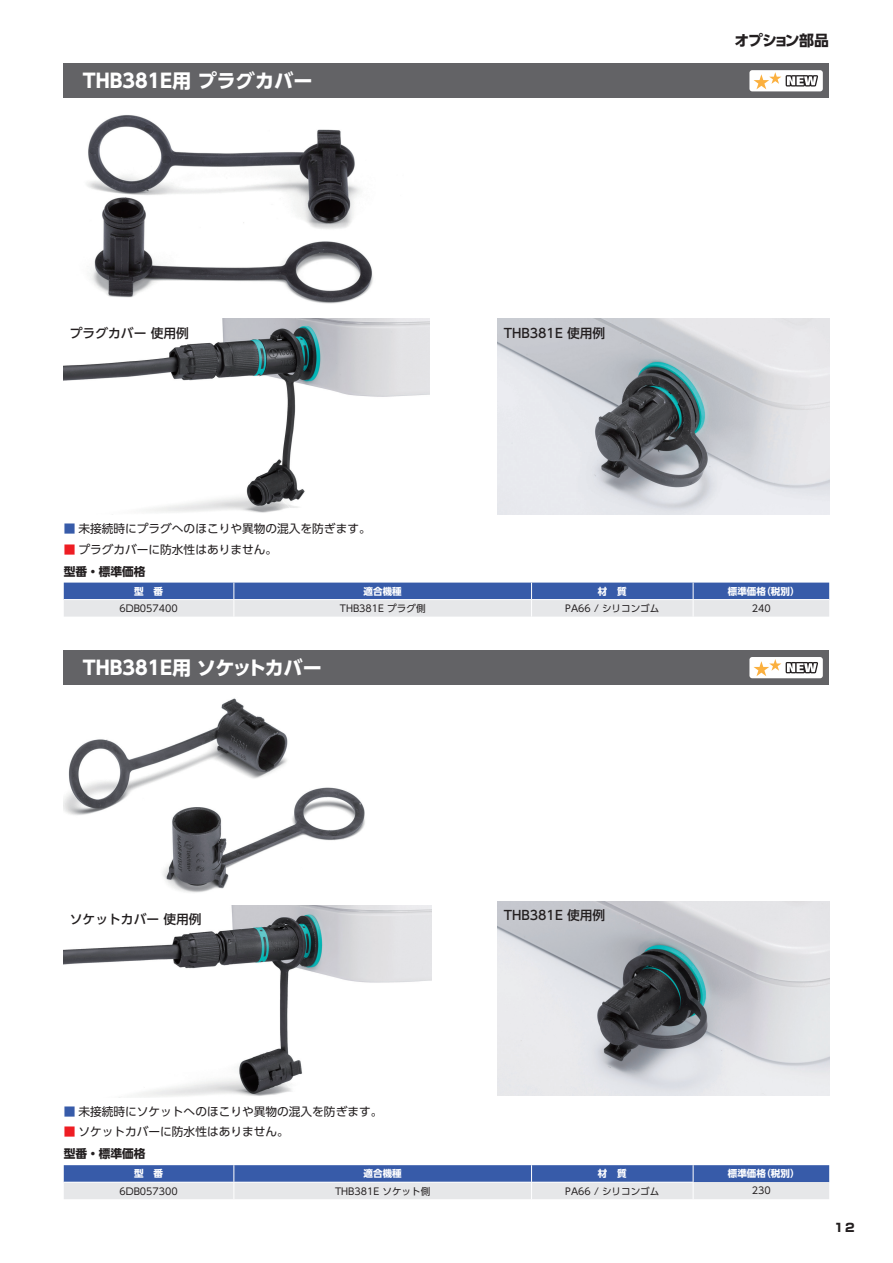
<style>
.page{position:relative;width:893px;height:1263px;background:#fff}
.page>*{position:absolute;margin:0;border:0;box-sizing:border-box;transform-origin:0 0}
.t1{font:700 19.2px "UD Shin Go Pr 6 N";color:#fff}
.t2{font:700 14.85px "UD Shin Go Pr 6 N";letter-spacing:-.075em;color:#231f20}
.t3{font:500 12.75px "UD Shin Go Pr 6 N";color:#231f20}
.t4{font:11.7px/22.4px "UD Shin Go Pr 6 N";color:#231f20}
.t5{font:700 11.7px "UD Shin Go Pr 6 N";color:#231f20}
.t6{font:800 11.7px "Shin Go Pr 6 N";color:#231f20}
.t7{font:9.6px "UD Shin Go Pr 6 N";color:#231f20}
.t8{font:700 9.6px "UD Shin Go Pr 6 N";color:#fff}
.s1{color:#375ba9}
.s2{color:#ee1d23}
.s3{font-weight:700}
</style>
<div class="page">
<div style="left:64px;top:64px;width:765px;height:34px;background:#636366"></div>
<img style="left:87px;top:115px;width:286px;height:189px">
<img style="left:64px;top:698px;width:301px;height:195px">
<img style="left:64px;top:319px;width:365px;height:194px">
<img style="left:64px;top:906px;width:367px;height:191px">
<div style="left:64px;top:651px;width:765px;height:34px;background:#636366"></div>
<svg style="left:64px;top:583px;width:765px;height:34px;background:#94a5cb"></svg>
<img style="left:497px;top:319px;width:332px;height:195px">
<img style="left:497px;top:901px;width:332px;height:194px">
<svg style="left:64px;top:1165px;width:765px;height:34px;background:#91a3ca"></svg>
<div style="left:749px;top:70px;width:74px;height:21px;background:#fff;border-radius:3px"></div>
<svg style="left:754px;top:63px;width:75px;height:29px"></svg>
<div style="left:749px;top:657px;width:74px;height:21px;background:#fff;border-radius:3px"></div>
<svg style="left:754px;top:650px;width:66px;height:29px"></svg>
<h1 class="t1" style="left:83px;top:65px;width:231px">THB381E用 プラグカバー</h1>
<p class="t2" style="left:735px;top:28px;width:96px">オプション部品</p>
<p class="t3" style="left:70px;top:322px;width:121px">プラグカバー 使用例</p>
<p class="t3" style="left:504px;top:322px;width:103px">THB381E 使用例</p>
<p class="t4" style="left:64px;top:517px;width:308px"><span class="s1">■</span> 未接続時にプラグへのほこりや異物の混入を防ぎます。</p>
<p class="t4" style="left:64px;top:538px;width:215px"><span class="s2">■</span> プラグカバーに防水性はありません。<span class="s3">型番・標準価格</span></p>
<p class="t8" style="left:134px;top:583px;width:30px">型　番</p>
<p class="t8" style="left:364px;top:583px;width:40px">適合機種</p>
<p class="t8" style="left:598px;top:583px;width:30px">材　質</p>
<p class="t8" style="left:728px;top:583px;width:73px">標準価格（税別）</p>
<p class="t7" style="left:119px;top:600px;width:60px">6DB057400</p>
<p class="t7" style="left:340px;top:600px;width:87px">THB381E プラグ側</p>
<p class="t7" style="left:565px;top:600px;width:96px">PA66 / シリコンゴム</p>
<p class="t7" style="left:752px;top:600px;width:20px">240</p>
<h1 class="t1" style="left:83px;top:652px;width:240px">THB381E用 ソケットカバー</h1>
<p class="t3" style="left:70px;top:909px;width:133px">ソケットカバー 使用例</p>
<p class="t3" style="left:504px;top:905px;width:103px">THB381E 使用例</p>
<p class="t4" style="left:64px;top:1100px;width:320px"><span class="s1">■</span> 未接続時にソケットへのほこりや異物の混入を防ぎます。</p>
<p class="t4" style="left:64px;top:1120px;width:227px"><span class="s2">■</span> ソケットカバーに防水性はありません。</p>
<p class="t5" style="left:64px;top:1144px;width:83px">型番・標準価格</p>
<p class="t8" style="left:134px;top:1166px;width:30px">型　番</p>
<p class="t8" style="left:364px;top:1166px;width:40px">適合機種</p>
<p class="t8" style="left:598px;top:1166px;width:30px">材　質</p>
<p class="t8" style="left:728px;top:1166px;width:73px">標準価格（税別）</p>
<p class="t7" style="left:119px;top:1183px;width:60px">6DB057300</p>
<p class="t7" style="left:335px;top:1183px;width:97px">THB381E ソケット側</p>
<p class="t7" style="left:565px;top:1183px;width:96px">PA66 / シリコンゴム</p>
<p class="t7" style="left:752px;top:1183px;width:20px">230</p>
<p class="t6" style="left:834px;top:1218px;width:22px">12</p>
</div>
